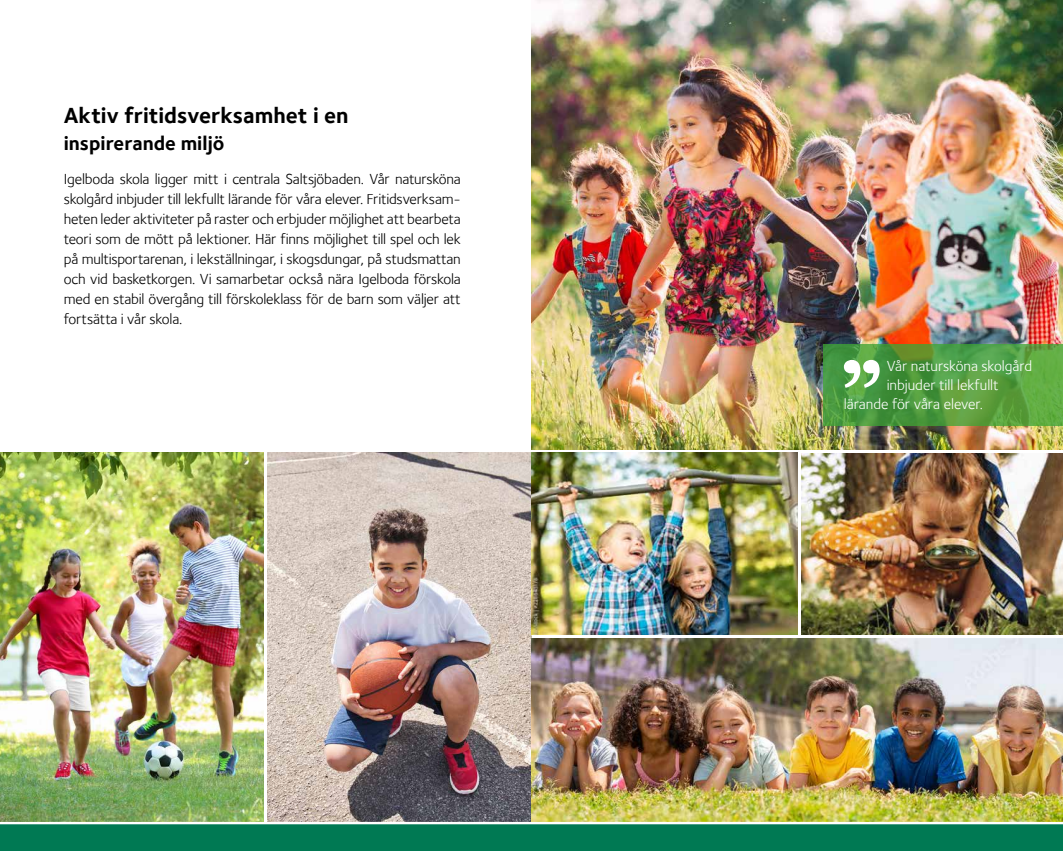
<style>
.page{position:relative;width:1063px;height:851px;background:#fff}
.page>*{position:absolute;margin:0;border:0;box-sizing:border-box;transform-origin:0 0}
.t1{font:700 22.5px "Foundry Sterling";color:#000}
.t2{font:700 20px "Foundry Sterling";color:#000}
.t3{font:15px/20px "Foundry Sterling";letter-spacing:-.015em;color:#000;text-align:justify}
.t4{font:15px "Foundry Sterling";letter-spacing:-.005em;color:#fff}
</style>
<div class="page">
<img style="left:0;top:452px;width:264px;height:369px">
<img style="left:268px;top:452px;width:263px;height:369px">
<img style="left:531px;top:0;width:532px;height:449px">
<img style="left:531px;top:452px;width:266px;height:182px">
<img style="left:531px;top:638px;width:532px;height:183px">
<img style="left:802px;top:453px;width:261px;height:181px">
<div style="left:0;top:824px;width:1063px;height:26px;background:#007953"></div>
<svg style="left:823px;top:344px;width:240px;height:81px;background:#539d40"></svg>
<svg style="left:844px;top:360px;width:36px;height:27px"></svg>
<h1 class="t1" style="left:64px;top:102px;width:286px">Aktiv fritidsverksamhet i en</h1>
<h2 class="t2" style="left:64px;top:131px;width:162px">inspirerande miljö</h2>
<p class="t3" style="left:64px;top:169px;width:399px">Igelboda skola ligger mitt i centrala Saltsjöbaden. Vår natursköna skolgård inbjuder till lekfullt lärande för våra elever. Fritidsverksam&shy;heten leder aktiviteter på raster och erbjuder möjlighet att bearbeta teori som de mött på lektioner. Här finns möjlighet till spel och lek på multisportarenan, i lekställningar, i skogsdungar, på studsmattan och vid basketkorgen. Vi samarbetar också nära Igelboda förskola med en stabil övergång till förskoleklass för de barn som väljer att fortsätta i vår skola.</p>
<p class="t4" style="left:887px;top:357px;width:147px">Vår natursköna skolgård</p>
<p class="t4" style="left:887px;top:376px;width:114px">inbjuder till lekfullt</p>
<p class="t4" style="left:844px;top:395px;width:141px">lärande för våra elever.</p>
</div>
